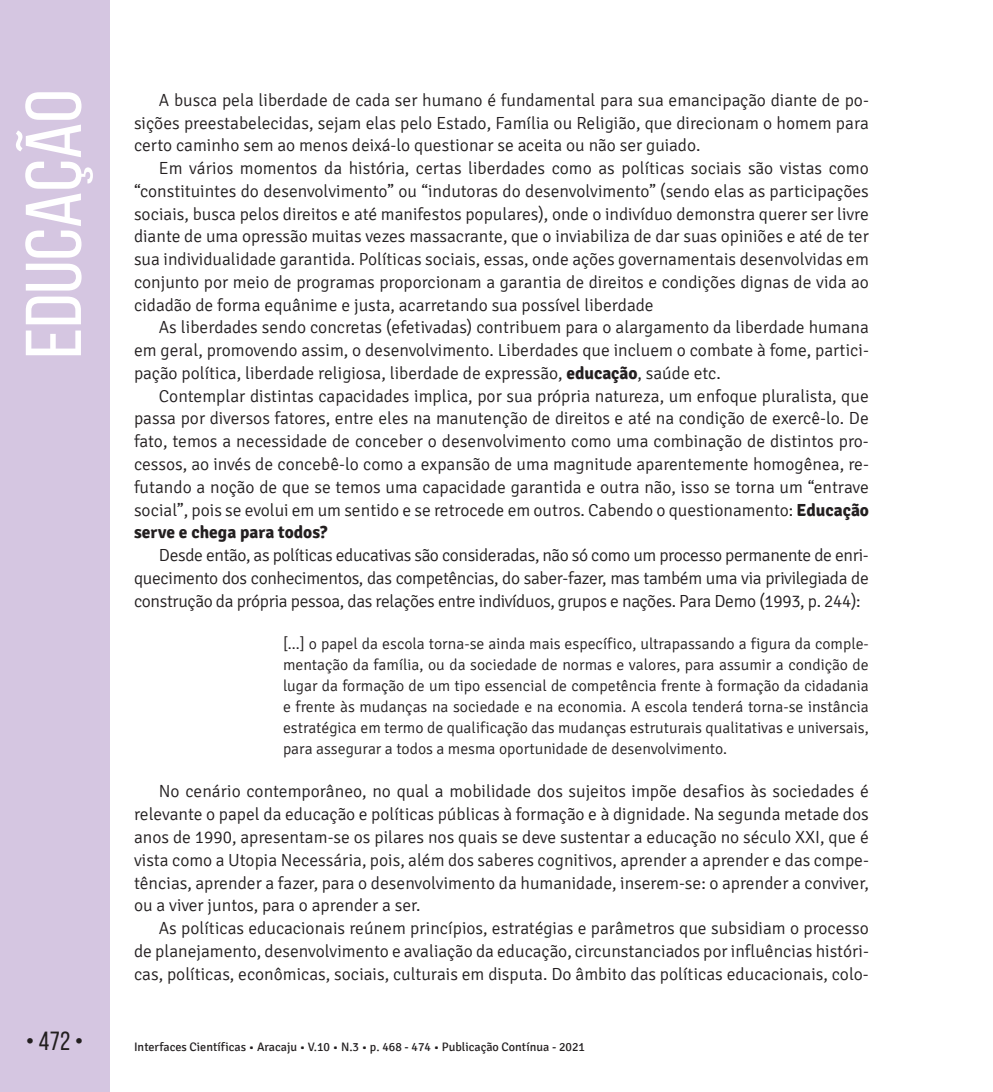
<style>
.page{position:relative;width:993px;height:1092px;background:#fff}
.page>*{position:absolute;margin:0;border:0;box-sizing:border-box;transform-origin:0 0}
.t1{font:78.75px "Bebas Neue";color:#fff;scale:1.09 1}
.t2{font:26.25px "Bebas Neue";color:#231f20}
.t3{font:300 17.5px/22.8px "Signika";color:#231f20;text-align:justify}
.t4{font:300 15.75px/21px "Signika";color:#231f20;text-align:justify}
.t5{font:12.25px "Signika";color:#231f20}
.s1{font-weight:700}
</style>
<div class="page">
<div style="left:0;top:0;width:109px;height:1091px;background:#d5c6e1"></div>
<h1 class="t1" style="left:11px;top:358px;width:248px;rotate:-90deg">EDUCAÇÃO</h1>
<p class="t3" style="left:134px;top:89px;width:736px;text-indent:25px">A busca pela liberdade de cada ser humano é fundamental para sua emancipação diante de po&shy;sições preestabelecidas, sejam elas pelo Estado, Família ou Religião, que direcionam o homem para certo caminho sem ao menos deixá-lo questionar se aceita ou não ser guiado.</p>
<p class="t3" style="left:134px;top:157px;width:736px;text-indent:25px">Em vários momentos da história, certas liberdades como as políticas sociais são vistas como “constituintes do desenvolvimento” ou “indutoras do desenvolvimento” (sendo elas as participações sociais, busca pelos direitos e até manifestos populares), onde o indivíduo demonstra querer ser livre diante de uma opressão muitas vezes massacrante, que o inviabiliza de dar suas opiniões e até de ter sua individualidade garantida. Políticas sociais, essas, onde ações governamentais desenvolvidas em conjunto por meio de programas proporcionam a garantia de direitos e condições dignas de vida ao cidadão de forma equânime e justa, acarretando sua possível liberdade</p>
<p class="t3" style="left:134px;top:316px;width:736px;text-indent:25px">As liberdades sendo concretas (efetivadas) contribuem para o alargamento da liberdade humana em geral, promovendo assim, o desenvolvimento. Liberdades que incluem o combate à fome, partici&shy;pação política, liberdade religiosa, liberdade de expressão, <span class="s1">educação</span>, saúde etc.</p>
<p class="t3" style="left:134px;top:385px;width:736px;text-indent:25px">Contemplar distintas capacidades implica, por sua própria natureza, um enfoque pluralista, que passa por diversos fatores, entre eles na manutenção de direitos e até na condição de exercê-lo. De fato, temos a necessidade de conceber o desenvolvimento como uma combinação de distintos pro&shy;cessos, ao invés de concebê-lo como a expansão de uma magnitude aparentemente homogênea, re&shy;futando a noção de que se temos uma capacidade garantida e outra não, isso se torna um “entrave social”, pois se evolui em um sentido e se retrocede em outros. Cabendo o questionamento: <span class="s1">Educação serve e chega para todos?</span></p>
<p class="t3" style="left:134px;top:544px;width:736px;text-indent:25px">Desde então, as políticas educativas são consideradas, não só como um processo permanente de enri&shy;quecimento dos conhecimentos, das competências, do saber-fazer, mas também uma via privilegiada de construção da própria pessoa, das relações entre indivíduos, grupos e nações. Para Demo (1993, p. 244):</p>
<p class="t4" style="left:283px;top:633px;width:587px">[...] o papel da escola torna-se ainda mais específico, ultrapassando a figura da comple&shy;mentação da família, ou da sociedade de normas e valores, para assumir a condição de lugar da formação de um tipo essencial de competência frente à formação da cidadania e frente às mudanças na sociedade e na economia. A escola tenderá torna-se instância estratégica em termo de qualificação das mudanças estruturais qualitativas e universais, para assegurar a todos a mesma oportunidade de desenvolvimento.</p>
<p class="t3" style="left:134px;top:780px;width:736px;text-indent:25px">No cenário contemporâneo, no qual a mobilidade dos sujeitos impõe desafios às sociedades é relevante o papel da educação e políticas públicas à formação e à dignidade. Na segunda metade dos anos de 1990, apresentam-se os pilares nos quais se deve sustentar a educação no século XXI, que é vista como a Utopia Necessária, pois, além dos saberes cognitivos, aprender a aprender e das compe&shy;tências, aprender a fazer, para o desenvolvimento da humanidade, inserem-se: o aprender a conviver, ou a viver juntos, para o aprender a ser.</p>
<p class="t3" style="left:134px;top:917px;width:736px;text-indent:25px">As políticas educacionais reúnem princípios, estratégias e parâmetros que subsidiam o processo de planejamento, desenvolvimento e avaliação da educação, circunstanciados por influências históri&shy;cas, políticas, econômicas, sociais, culturais em disputa. Do âmbito das políticas educacionais, colo-</p>
<h2 class="t2" style="left:26px;top:1026px;width:59px">• 472 •</h2>
<p class="t5" style="left:134px;top:1040px;width:452px">Interfaces Científicas • Aracaju • V.10 • N.3 • p. 468 - 474 • Publicação Contínua - 2021</p>
</div>
